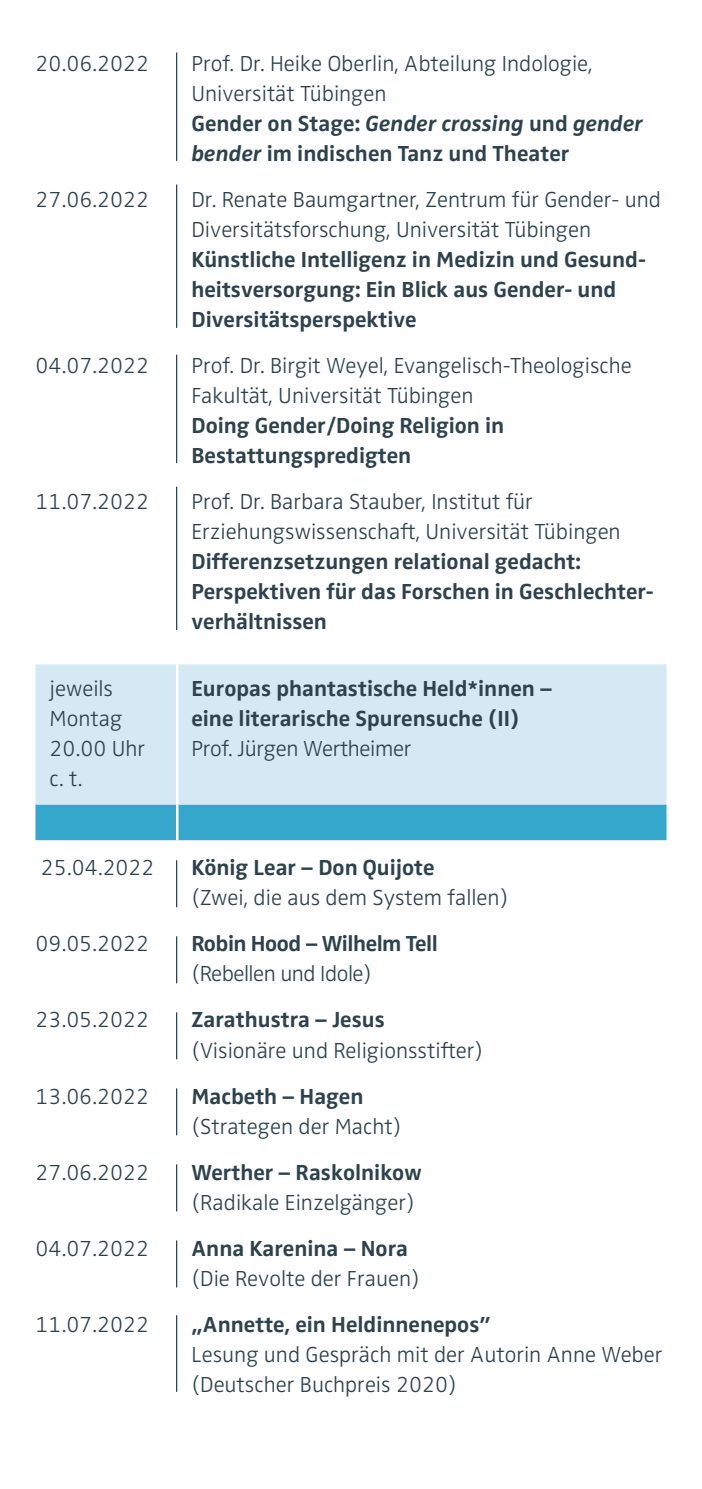
<style>
.page{position:relative;width:702px;height:1489px;background:#fff}
.page>*{position:absolute;margin:0;border:0;box-sizing:border-box;transform-origin:0 0}
.t1{font:300 22.5px/30px "Zwo OT";color:#2d424d}
.t2{font:700 22.5px/30px "Zwo OT";color:#2d424d}
.t3{font:700 22.5px "Zwo OT";letter-spacing:-.02em;color:#2d424d}
.t4{font:300 22.5px "Zwo OT";letter-spacing:-.02em;color:#2d424d}
.s1{font-weight:700}
.s2{font-weight:700;font-style:italic}
</style>
<div class="page">
<hr style="left:176px;top:52px;width:1px;height:109px;background:#2d424d">
<hr style="left:176px;top:184px;width:1px;height:144px;background:#2d424d">
<hr style="left:176px;top:354px;width:1px;height:109px;background:#2d424d">
<hr style="left:176px;top:486px;width:1px;height:144px;background:#2d424d">
<div style="left:35px;top:664px;width:631px;height:140px;background:#d4e9f3"></div>
<div style="left:35px;top:804px;width:631px;height:36px;background:#36a7cc"></div>
<hr style="left:176px;top:664px;width:2px;height:140px;background:#fff">
<hr style="left:176px;top:804px;width:2px;height:36px;background:#fff">
<hr style="left:176px;top:860px;width:1px;height:47px;background:#2d424d">
<hr style="left:176px;top:936px;width:1px;height:47px;background:#2d424d">
<hr style="left:176px;top:1012px;width:1px;height:47px;background:#2d424d">
<hr style="left:176px;top:1088px;width:1px;height:47px;background:#2d424d">
<hr style="left:176px;top:1164px;width:1px;height:47px;background:#2d424d">
<hr style="left:176px;top:1240px;width:1px;height:47px;background:#2d424d">
<hr style="left:176px;top:1315px;width:1px;height:76px;background:#2d424d">
<p class="t1" style="left:35px;top:49px;width:115px">20.06.2022</p>
<p class="t1" style="left:191px;top:49px;width:453px">Prof. Dr. Heike Oberlin, Abteilung Indologie, Universität Tübingen<br><span class="s1">Gender on Stage:</span> <span class="s2">Gender crossing</span> <span class="s1">und</span> <span class="s2">gender bender</span> <span class="s1">im indischen Tanz und Theater</span></p>
<p class="t1" style="left:35px;top:185px;width:115px">27.06.2022</p>
<p class="t1" style="left:191px;top:185px;width:471px">Dr. Renate Baumgartner, Zentrum für Gender- und<br>Diversitätsforschung, Universität Tübingen</p>
<p class="t2" style="left:191px;top:245px;width:456px">Künstliche Intelligenz in Medizin und Gesund&shy;heitsversorgung: Ein Blick aus Gender- und<br>Diversitätsperspektive</p>
<p class="t1" style="left:35px;top:351px;width:115px">04.07.2022</p>
<p class="t1" style="left:191px;top:351px;width:442px">Prof. Dr. Birgit Weyel, Evangelisch-Theologische<br>Fakultät, Universität Tübingen</p>
<p class="t2" style="left:191px;top:411px;width:314px">Doing Gender/Doing Religion in<br>Bestattungspredigten</p>
<p class="t1" style="left:35px;top:487px;width:115px">11.07.2022</p>
<p class="t1" style="left:191px;top:487px;width:431px">Prof. Dr. Barbara Stauber, Institut für<br>Erziehungswissenschaft, Universität Tübingen</p>
<p class="t2" style="left:191px;top:546px;width:464px">Differenzsetzungen relational gedacht:<br>Perspektiven für das Forschen in Geschlechter&shy;verhältnissen</p>
<p class="t1" style="left:50px;top:674px;width:97px">jeweils<br>Montag<br>20.00 Uhr c. t.</p>
<p class="t2" style="left:191px;top:674px;width:362px">Europas phantastische Held*innen – eine literarische Spurensuche (II)</p>
<p class="t1" style="left:191px;top:734px;width:221px">Prof. Jürgen Wertheimer</p>
<p class="t1" style="left:41px;top:853px;width:115px">25.04.2022</p>
<p class="t2" style="left:191px;top:853px;width:245px">König Lear – Don Quijote</p>
<p class="t1" style="left:191px;top:883px;width:318px">(Zwei, die aus dem System fallen)</p>
<p class="t1" style="left:35px;top:929px;width:115px">09.05.2022</p>
<p class="t3" style="left:191px;top:930px;width:248px">Robin Hood – Wilhelm Tell</p>
<p class="t4" style="left:191px;top:961px;width:182px">(Rebellen und Idole)</p>
<p class="t1" style="left:35px;top:1005px;width:115px">23.05.2022</p>
<p class="t2" style="left:191px;top:1005px;width:195px">Zarathustra – Jesus</p>
<p class="t1" style="left:191px;top:1035px;width:293px">(Visionäre und Religionsstifter)</p>
<p class="t1" style="left:35px;top:1081px;width:115px">13.06.2022</p>
<p class="t2" style="left:191px;top:1081px;width:173px">Macbeth – Hagen</p>
<p class="t1" style="left:191px;top:1111px;width:211px">(Strategen der Macht)</p>
<p class="t1" style="left:35px;top:1157px;width:115px">27.06.2022</p>
<p class="t2" style="left:191px;top:1157px;width:232px">Werther – Raskolnikow</p>
<p class="t1" style="left:191px;top:1187px;width:225px">(Radikale Einzelgänger)</p>
<p class="t1" style="left:35px;top:1233px;width:115px">04.07.2022</p>
<p class="t2" style="left:191px;top:1233px;width:218px">Anna Karenina – Nora</p>
<p class="t1" style="left:191px;top:1263px;width:230px">(Die Revolte der Frauen)</p>
<p class="t1" style="left:35px;top:1309px;width:115px">11.07.2022</p>
<p class="t2" style="left:191px;top:1309px;width:301px">„Annette, ein Heldinnenepos”</p>
<p class="t1" style="left:191px;top:1339px;width:472px">Lesung und Gespräch mit der Autorin Anne Weber (Deutscher Buchpreis 2020)</p>
</div>
